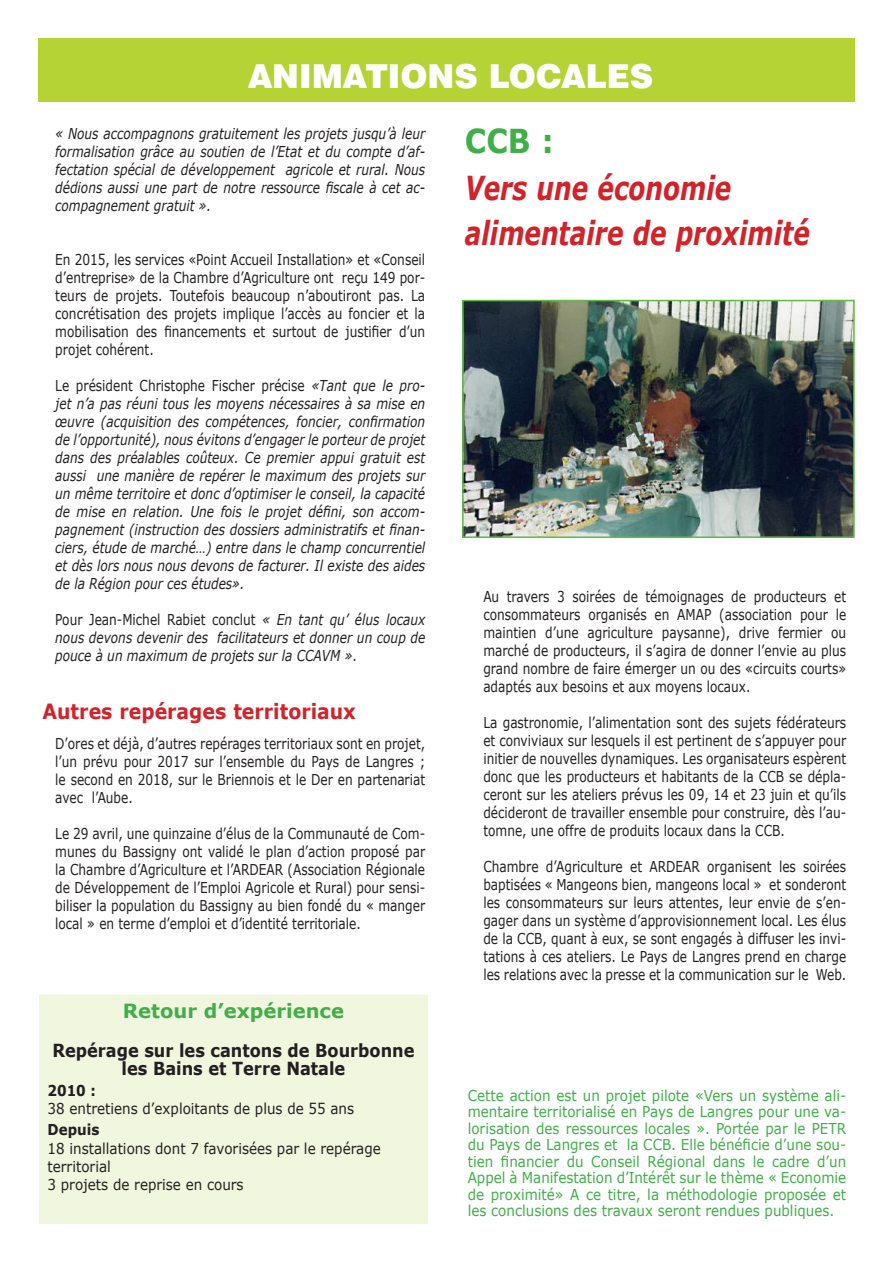
<style>
.page{position:relative;width:893px;height:1263px;background:#fff}
.page>*{position:absolute;margin:0;border:0;box-sizing:border-box;transform-origin:0 0}
.t1{font:italic 700 33px/45px "Verdana";color:#d1232a;scale:.75 1}
.t2{font:900 33px "Swiss 721 BT";color:#fff}
.t3{font:700 33px "Verdana";color:#40ae49;scale:.9 1}
.t4{font:700 21px "Verdana";color:#d1232a;scale:.9 1}
.t5{font:700 19.5px "Verdana";color:#40ae49}
.t6{font:700 18px/18px "Verdana";color:#231f20;text-align:center;scale:.9 1}
.t7{font:15px/18px "Verdana";color:#231f20;text-align:justify;scale:.81 1}
.t8{font:italic 15px/18px "Verdana";color:#231f20;text-align:justify;scale:.81 1}
.t9{font:15px/16.5px "Verdana";color:#40ae49;text-align:justify;scale:.9 1}
.t10{font:15px/18px "Verdana";color:#231f20;scale:.9 1}
.t11{font:700 15px "Verdana";color:#231f20;scale:.9 1}
.s1{font-style:normal}
</style>
<div class="page">
<div style="left:38px;top:38px;width:817px;height:64px;background:#b5d334"></div>
<div style="left:38px;top:994px;width:391px;height:231px;background:#f1f6df"></div>
<div style="left:38px;top:993px;width:391px;height:232px;border:2px solid #fff"></div>
<img style="left:465px;top:303px;width:387px;height:232px">
<div style="left:462px;top:300px;width:393px;height:238px;border:2px solid #60bb46"></div>
<h1 class="t2" style="left:248px;top:56px;width:407px">ANIMATIONS LOCALES</h1>
<p class="t8" style="left:55px;top:124px;width:458px">« Nous accompagnons gratuitement les projets jusqu’à leur formalisation grâce au soutien de l’Etat et du compte d’af&shy;fectation spécial de développement agricole et rural. Nous dédions aussi une part de notre ressource fiscale à cet ac&shy;compagnement gratuit ».</p>
<p class="t7" style="left:55px;top:250px;width:458px">En 2015, les services «Point Accueil Installation» et «Conseil d’entreprise» de la Chambre d’Agriculture ont reçu 149 por&shy;teurs de projets. Toutefois beaucoup n’aboutiront pas. La concrétisation des projets implique l’accès au foncier et la mobilisation des financements et surtout de justifier d’un projet cohérent.</p>
<p class="t8" style="left:55px;top:376px;width:458px"><span class="s1">Le président Christophe Fischer précise</span> «Tant que le pro&shy;jet n’a pas réuni tous les moyens nécessaires à sa mise en œuvre (acquisition des compétences, foncier, confirmation de l’opportunité), nous évitons d’engager le porteur de projet dans des préalables coûteux. Ce premier appui gratuit est aussi une manière de repérer le maximum des projets sur un même territoire et donc d’optimiser le conseil, la capacité de mise en relation. Une fois le projet défini, son accom&shy;pagnement (instruction des dossiers administratifs et finan&shy;ciers, étude de marché…) entre dans le champ concurrentiel et dès lors nous nous devons de facturer. Il existe des aides de la Région pour ces études».</p>
<p class="t8" style="left:55px;top:610px;width:458px"><span class="s1">Pour Jean-Michel Rabiet conclut</span> « En tant qu’ élus locaux nous devons devenir des facilitateurs et donner un coup de pouce à un maximum de projets sur la CCAVM »<span class="s1">.</span></p>
<h2 class="t4" style="left:43px;top:698px;width:350px">Autres repérages territoriaux</h2>
<p class="t7" style="left:55px;top:734px;width:458px">D’ores et déjà, d’autres repérages territoriaux sont en projet, l’un prévu pour 2017 sur l’ensemble du Pays de Langres ; le second en 2018, sur le Briennois et le Der en partenariat avec l’Aube.</p>
<p class="t7" style="left:55px;top:824px;width:458px">Le 29 avril, une quinzaine d’élus de la Communauté de Com&shy;munes du Bassigny ont validé le plan d’action proposé par la Chambre d’Agriculture et l’ARDEAR (Association Régionale de Développement de l’Emploi Agricole et Rural) pour sensi&shy;biliser la population du Bassigny au bien fondé du « manger local » en terme d’emploi et d’identité territoriale.</p>
<h1 class="t3" style="left:465px;top:120px;width:100px">CCB :</h1>
<h1 class="t1" style="left:465px;top:165px;width:462px">Vers une économie alimentaire de proximité</h1>
<p class="t7" style="left:483px;top:587px;width:449px">Au travers 3 soirées de témoignages de producteurs et consommateurs organisés en AMAP (association pour le maintien d’une agriculture paysanne), drive fermier ou marché de producteurs, il s’agira de donner l’envie au plus grand nombre de faire émerger un ou des «circuits courts» adaptés aux besoins et aux moyens locaux.</p>
<p class="t7" style="left:483px;top:713px;width:449px">La gastronomie, l’alimentation sont des sujets fédérateurs et conviviaux sur lesquels il est pertinent de s’appuyer pour initier de nouvelles dynamiques. Les organisateurs espèrent donc que les producteurs et habitants de la CCB se dépla&shy;ceront sur les ateliers prévus les 09, 14 et 23 juin et qu’ils décideront de travailler ensemble pour construire, dès l’au&shy;tomne, une offre de produits locaux dans la CCB.</p>
<p class="t7" style="left:483px;top:857px;width:449px">Chambre d’Agriculture et ARDEAR organisent les soirées baptisées « Mangeons bien, mangeons local » et sonderont les consommateurs sur leurs attentes, leur envie de s’en&shy;gager dans un système d’approvisionnement local. Les élus de la CCB, quant à eux, se sont engagés à diffuser les invi&shy;tations à ces ateliers. Le Pays de Langres prend en charge les relations avec la presse et la communication sur le Web.</p>
<h3 class="t5" style="left:123px;top:998px;width:223px">Retour d’expérience</h3>
<p class="t6" style="left:52px;top:1041px;width:404px">Repérage sur les cantons de Bourbonne les Bains et Terre Natale</p>
<p class="t11" style="left:48px;top:1081px;width:55px">2010 :</p>
<p class="t10" style="left:48px;top:1099px;width:342px">38 entretiens d’exploitants de plus de 55 ans</p>
<p class="t11" style="left:48px;top:1120px;width:59px">Depuis</p>
<p class="t10" style="left:48px;top:1138px;width:372px">18 installations dont 7 favorisées par le repérage territorial<br>3 projets de reprise en cours</p>
<p class="t9" style="left:468px;top:1086px;width:422px">Cette action est un projet pilote «Vers un système ali&shy;mentaire territorialisé en Pays de Langres pour une va&shy;lorisation des ressources locales ». Portée par le PETR du Pays de Langres et la CCB. Elle bénéficie d’une sou&shy;tien financier du Conseil Régional dans le cadre d’un Appel à Manifestation d’Intérêt sur le thème « Economie de proximité» A ce titre, la méthodologie proposée et les conclusions des travaux seront rendues publiques.</p>
</div>
